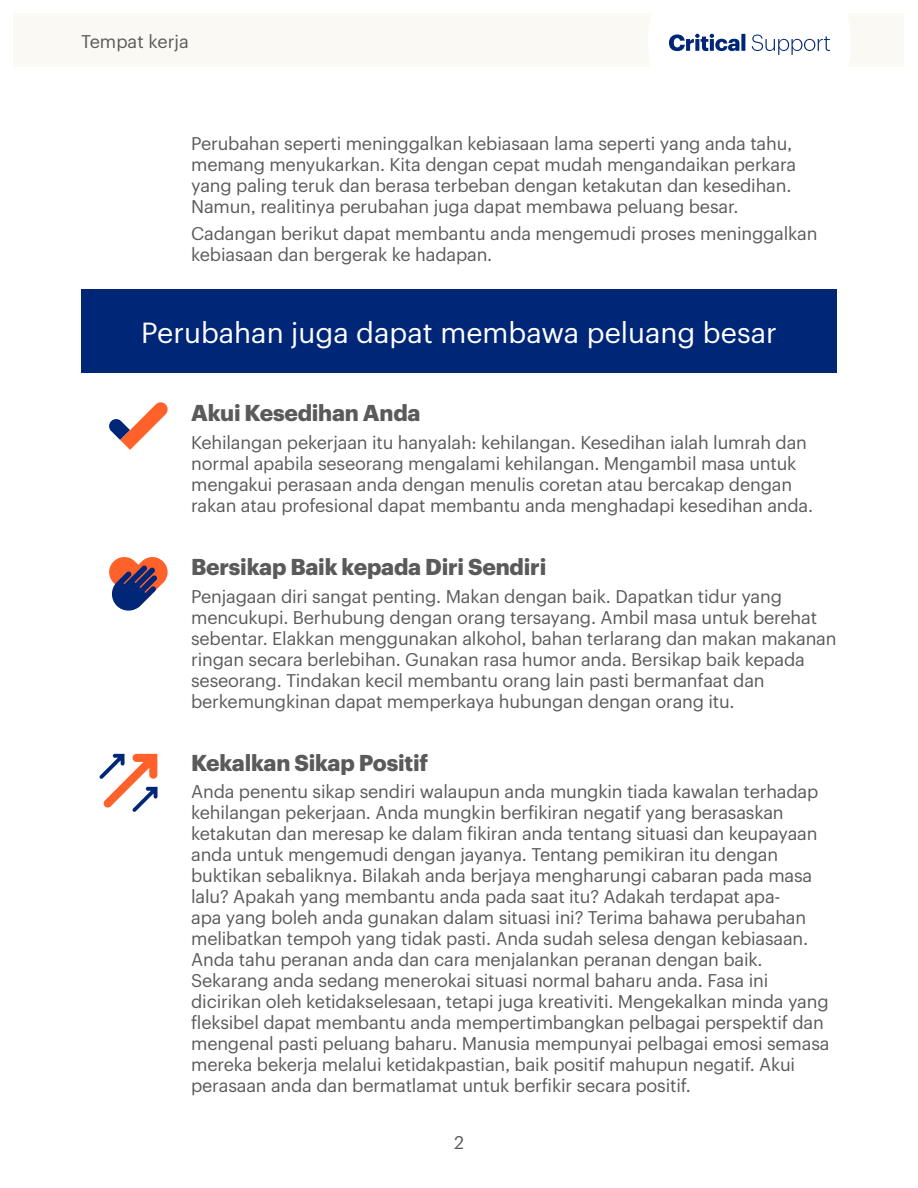
<style>
.page{position:relative;width:918px;height:1188px;background:#fff}
.page>*{position:absolute;margin:0;border:0;box-sizing:border-box;transform-origin:0 0}
.Headline-subhead{font:28.5px "Graphik UHG";color:#fff}
.Section_Subhead{font:700 22.5px "Graphik UHG";letter-spacing:-.01em;color:#5a5a5a}
.Body{font:18px/21px "Graphik UHG";letter-spacing:-.01em;color:#5a5a5a}
</style>
<div class="page">
<div style="left:81px;top:289px;width:756px;height:84px;background:#002677"></div>
<div style="left:14px;top:14px;width:890px;height:54px;background:#fbf9f4"></div>
<svg style="left:648px;top:13px;width:203px;height:55px"></svg>
<svg style="left:109px;top:402px;width:59px;height:48px"></svg>
<svg style="left:109px;top:557px;width:59px;height:54px"></svg>
<svg style="left:99px;top:754px;width:59px;height:58px"></svg>
<p class="Body" style="left:81px;top:30px;width:109px">Tempat kerja</p>
<p class="Body" style="left:191px;top:131px;width:607px">Perubahan seperti meninggalkan kebiasaan lama seperti yang anda tahu, memang menyukarkan. Kita dengan cepat mudah mengandaikan perkara yang paling teruk dan berasa terbeban dengan ketakutan dan kesedihan.<br>Namun, realitinya perubahan juga dapat membawa peluang besar.</p>
<p class="Body" style="left:191px;top:222px;width:628px">Cadangan berikut dapat membantu anda mengemudi proses meninggalkan kebiasaan dan bergerak ke hadapan.</p>
<p class="Headline-subhead" style="left:141px;top:311px;width:637px">Perubahan juga dapat membawa peluang besar</p>
<p class="Section_Subhead" style="left:191px;top:395px;width:231px">Akui Kesedihan Anda</p>
<p class="Body" style="left:191px;top:430px;width:624px">Kehilangan pekerjaan itu hanyalah: kehilangan. Kesedihan ialah lumrah dan normal apabila seseorang mengalami kehilangan. Mengambil masa untuk mengakui perasaan anda dengan menulis coretan atau bercakap dengan rakan atau profesional dapat membantu anda menghadapi kesedihan anda.</p>
<p class="Section_Subhead" style="left:191px;top:549px;width:357px">Bersikap Baik kepada Diri Sendiri</p>
<p class="Body" style="left:191px;top:584px;width:647px">Penjagaan diri sangat penting. Makan dengan baik. Dapatkan tidur yang mencukupi. Berhubung dengan orang tersayang. Ambil masa untuk berehat sebentar. Elakkan menggunakan alkohol, bahan terlarang dan makan makanan ringan secara berlebihan. Gunakan rasa humor anda. Bersikap baik kepada seseorang. Tindakan kecil membantu orang lain pasti bermanfaat dan berkemungkinan dapat memperkaya hubungan dengan orang itu.</p>
<p class="Section_Subhead" style="left:191px;top:745px;width:238px">Kekalkan Sikap Positif</p>
<p class="Body" style="left:191px;top:780px;width:640px">Anda penentu sikap sendiri walaupun anda mungkin tiada kawalan terhadap kehilangan pekerjaan. Anda mungkin berfikiran negatif yang berasaskan ketakutan dan meresap ke dalam fikiran anda tentang situasi dan keupayaan anda untuk mengemudi dengan jayanya. Tentang pemikiran itu dengan buktikan sebaliknya. Bilakah anda berjaya mengharungi cabaran pada masa lalu? Apakah yang membantu anda pada saat itu? Adakah terdapat apa-<br>apa yang boleh anda gunakan dalam situasi ini? Terima bahawa perubahan melibatkan tempoh yang tidak pasti. Anda sudah selesa dengan kebiasaan.<br>Anda tahu peranan anda dan cara menjalankan peranan dengan baik.<br>Sekarang anda sedang menerokai situasi normal baharu anda. Fasa ini dicirikan oleh ketidakselesaan, tetapi juga kreativiti. Mengekalkan minda yang fleksibel dapat membantu anda mempertimbangkan pelbagai perspektif dan mengenal pasti peluang baharu. Manusia mempunyai pelbagai emosi semasa mereka bekerja melalui ketidakpastian, baik positif mahupun negatif. Akui perasaan anda dan bermatlamat untuk berfikir secara positif.</p>
<p class="Body" style="left:454px;top:1130px;width:11px">2</p>
</div>
